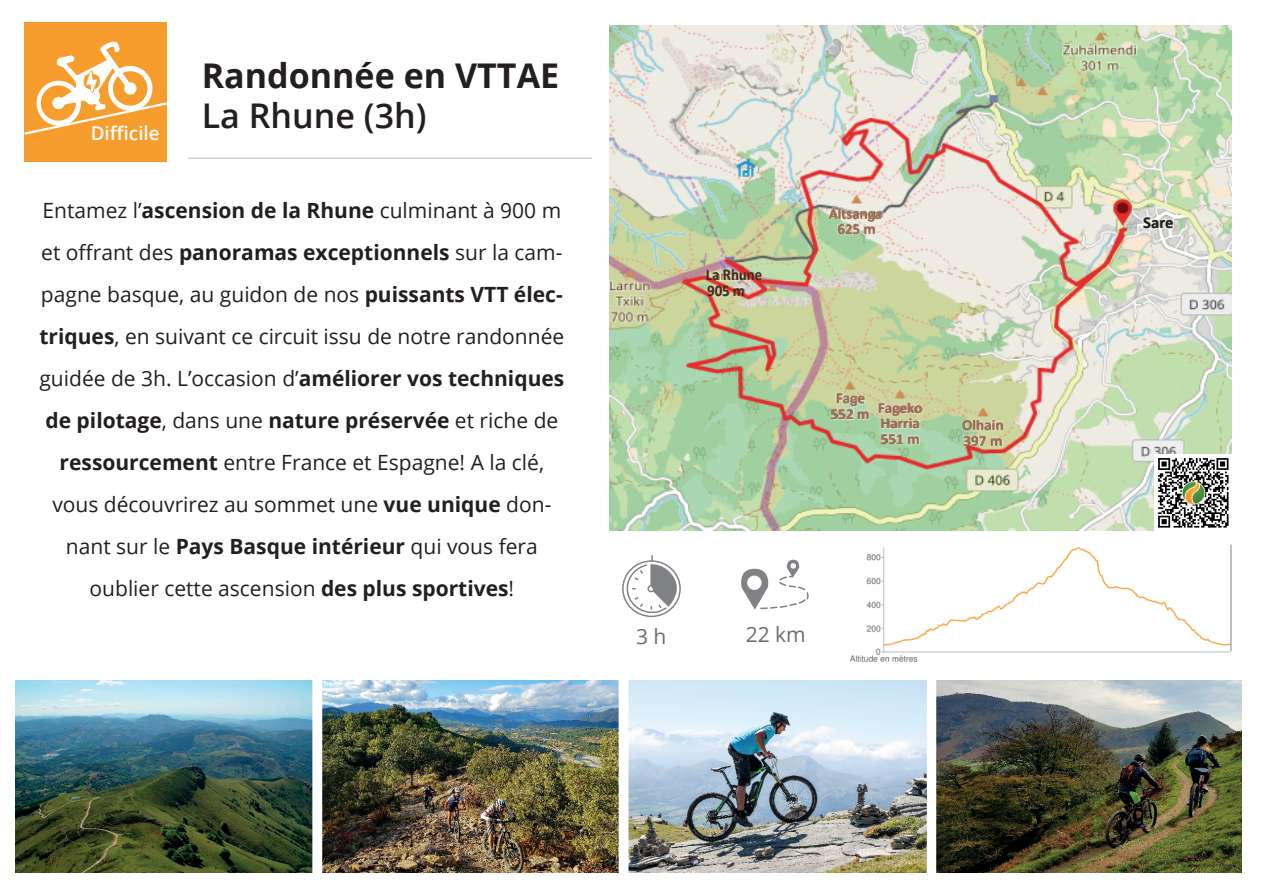
<style>
.page{position:relative;width:1263px;height:893px;background:#fff}
.page>*{position:absolute;margin:0;border:0;box-sizing:border-box;transform-origin:0 0}
.t1{font:700 34.05px "Open Sans";color:#231f20}
.t2{font:600 34.05px "Open Sans";color:#231f20}
.t3{font:21px/42px "Open Sans";color:#231f20;text-align:center}
.t4{font:21px "Open Sans";color:#6c6d70}
.t5{font:600 18.9px "Open Sans";color:#fff}
.t6{font:700 16.35px/16px "Calibri";color:#432d1b;scale:.9 1}
.t7{font:700 16.35px "Calibri";color:#231f20}
.t8{font:700 15.3px/15.3px "Calibri";color:#a16d4e}
.t9{font:700 14.7px/15.5px "Calibri";color:#a16d4e;text-align:center}
.s1{font-weight:700}
</style>
<div class="page">
<hr style="left:188px;top:157px;width:404px;height:2px;background:#d1d2d4">
<img style="left:16px;top:680px;width:1226px;height:193px">
<img style="left:849px;top:544px;width:383px;height:119px">
<hr style="left:1230px;top:545px;width:1px;height:106px;background:#808285">
<img style="left:609px;top:26px;width:622px;height:505px">
<svg style="left:741px;top:559px;width:68px;height:51px"></svg>
<div style="left:622px;top:560px;width:59px;height:57px;border:2px solid #808285;border-radius:50%"></div>
<svg style="left:625px;top:555px;width:56px;height:60px"></svg>
<div style="left:24px;top:22px;width:143px;height:140px;background:#f79d2d"></div>
<svg style="left:24px;top:42px;width:143px;height:93px"></svg>
<img style="left:1155px;top:454px;width:76px;height:77px">
<p class="t5" style="left:91px;top:121px;width:71px">Difficile</p>
<h1 class="t1" style="left:202px;top:51px;width:359px">Randonnée en VTTAE</h1>
<h1 class="t2" style="left:202px;top:93px;width:226px">La Rhune (3h)</h1>
<p class="t3" style="left:39px;top:189px;width:526px">Entamez l’<span class="s1">ascension de la Rhune</span> culminant à 900 m et offrant des <span class="s1">panoramas exceptionnels</span> sur la cam&shy;pagne basque, au guidon de nos <span class="s1">puissants VTT élec&shy;triques</span>, en suivant ce circuit issu de notre randonnée guidée de 3h. L’occasion d’<span class="s1">améliorer vos techniques de pilotage</span>, dans une <span class="s1">nature préservée</span> et riche de <span class="s1">ressourcement</span> entre France et Espagne! A la clé, vous découvrirez au sommet une <span class="s1">vue unique</span> don&shy;nant sur le <span class="s1">Pays Basque intérieur</span> qui vous fera oublier cette ascension <span class="s1">des plus sportives</span>!</p>
<p class="t6" style="left:706px;top:267px;width:64px">La Rhune<br>905 m</p>
<p class="t9" style="left:829px;top:206px;width:54px">Altsanga<br>625 m</p>
<p class="t8" style="left:836px;top:390px;width:30px">Fage</p>
<p class="t8" style="left:880px;top:400px;width:44px;text-indent:-50px">552 m Fageko<br>Harria<br>551 m</p>
<p class="t8" style="left:962px;top:417px;width:44px">Olhain</p>
<p class="t8" style="left:963px;top:433px;width:41px">397 m</p>
<p class="t4" style="left:636px;top:622px;width:32px">3 h</p>
<p class="t4" style="left:746px;top:620px;width:62px">22 km</p>
<p class="t7" style="left:1143px;top:212px;width:32px">Sare</p>
</div>
